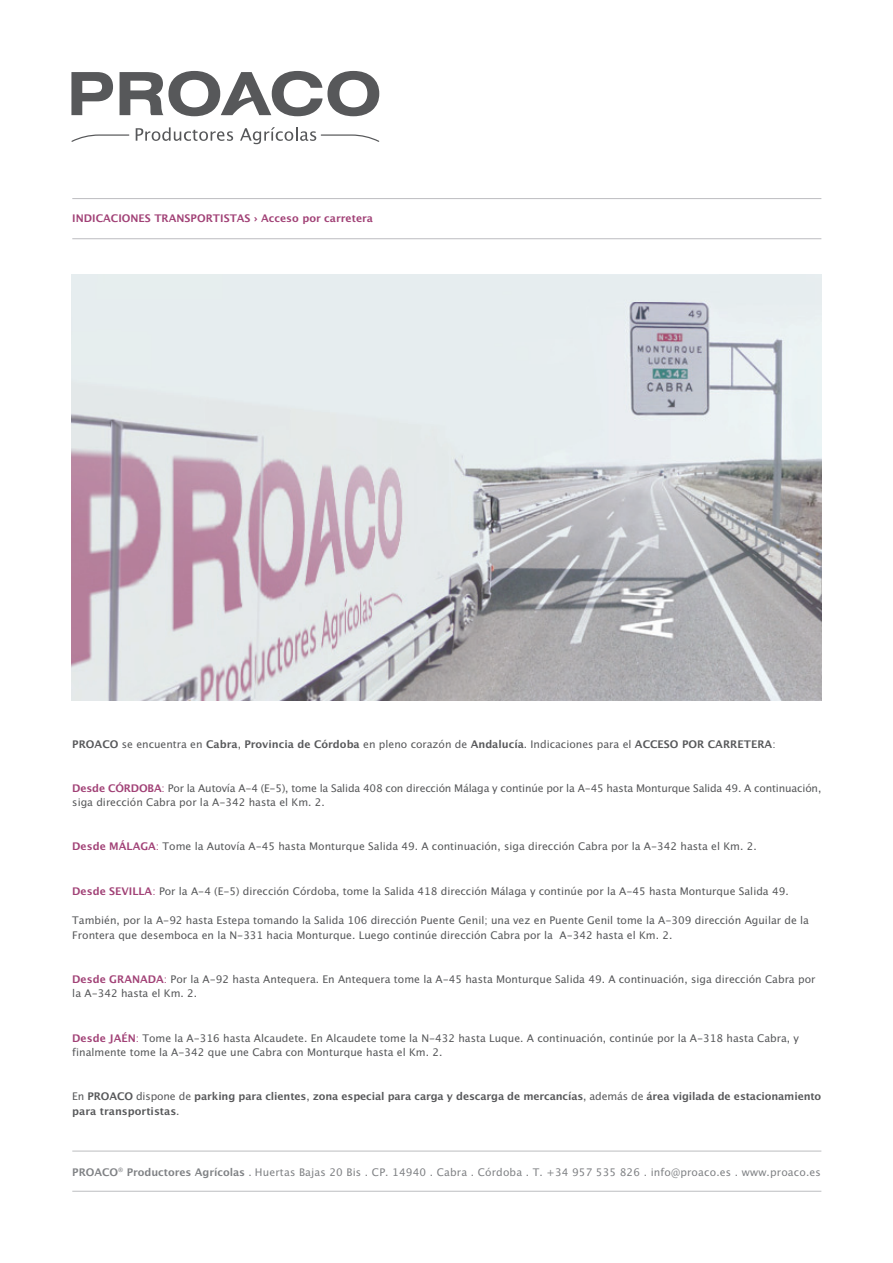
<style>
.page{position:relative;width:893px;height:1263px;background:#fff}
.page>*{position:absolute;margin:0;border:0;box-sizing:border-box;transform-origin:0 0}
.t1{font:10.5px/14.7px "Lucida Grande";color:#57585a}
.t2{font:700 10.5px/14.7px "Lucida Grande";letter-spacing:-.01em;color:#57585a}
.t3{font:10.5px "Lucida Grande";letter-spacing:.015em;color:#808285}
.t4{font:700 10.5px "Lucida Grande";color:#a14176}
.s1{font-weight:400}
.s2{font-weight:700;color:#a14176}
.s3{color:#a14176}
.s4{font-weight:700}
</style>
<div class="page">
<hr style="left:72px;top:198px;width:749px;height:1px;background:#bcbdc0">
<hr style="left:72px;top:238px;width:749px;height:1px;background:#bcbdc0">
<hr style="left:72px;top:1151px;width:749px;height:1px;background:#bcbdc0">
<hr style="left:72px;top:1191px;width:749px;height:1px;background:#bcbdc0">
<svg style="left:136px;top:127px;width:97px;height:14px"></svg>
<svg style="left:71px;top:72px;width:42px;height:43px"></svg>
<svg style="left:120px;top:71px;width:259px;height:45px"></svg>
<svg style="left:71px;top:134px;width:59px;height:8px"></svg>
<svg style="left:240px;top:127px;width:140px;height:17px"></svg>
<img style="left:71px;top:274px;width:750px;height:427px">
<p class="t4" style="left:72px;top:214px;width:302px">INDICACIONES TRANSPORTISTAS › Acceso por carretera</p>
<p class="t2" style="left:72px;top:737px;width:705px">PROACO <span class="s1">se encuentra en</span> Cabra<span class="s1">,</span> Provincia de Córdoba <span class="s1">en pleno corazón de</span> Andalucía<span class="s1">. Indicaciones para el</span> ACCESO POR CARRETERA<span class="s1">:</span></p>
<p class="t1" style="left:72px;top:781px;width:750px"><span class="s2">Desde CÓRDOBA</span><span class="s3">:</span> Por la Autovía A-4 (E-5), tome la Salida 408 con dirección Málaga y continúe por la A-45 hasta Monturque Salida 49. A continuación, siga dirección Cabra por la A-342 hasta el Km. 2.</p>
<p class="t1" style="left:72px;top:840px;width:686px"><span class="s2">Desde MÁLAGA</span><span class="s3">:</span> Tome la Autovía A-45 hasta Monturque Salida 49. A continuación, siga dirección Cabra por la A-342 hasta el Km. 2.</p>
<p class="t1" style="left:72px;top:884px;width:718px"><span class="s2">Desde SEVILLA</span><span class="s3">:</span> Por la A-4 (E-5) dirección Córdoba, tome la Salida 418 dirección Málaga y continúe por la A-45 hasta Monturque Salida 49.</p>
<p class="t1" style="left:72px;top:914px;width:738px">También, por la A-92 hasta Estepa tomando la Salida 106 dirección Puente Genil; una vez en Puente Genil tome la A-309 dirección Aguilar de la<br>Frontera que desemboca en la N-331 hacia Monturque. Luego continúe dirección Cabra por la A-342 hasta el Km. 2.</p>
<p class="t1" style="left:72px;top:972px;width:744px"><span class="s2">Desde GRANADA</span><span class="s3">:</span> Por la A-92 hasta Antequera. En Antequera tome la A-45 hasta Monturque Salida 49. A continuación, siga dirección Cabra por la A-342 hasta el Km. 2.</p>
<p class="t1" style="left:72px;top:1031px;width:728px"><span class="s2">Desde JAÉN</span><span class="s3">:</span> Tome la A-316 hasta Alcaudete. En Alcaudete tome la N-432 hasta Luque. A continuación, continúe por la A-318 hasta Cabra, y finalmente tome la A-342 que une Cabra con Monturque hasta el Km. 2.</p>
<p class="t2" style="left:72px;top:1090px;width:750px"><span class="s1">En</span> PROACO <span class="s1">dispone de</span> parking para clientes<span class="s1">,</span> zona especial para carga y descarga de mercancías<span class="s1">, además de</span> área vigilada de estacionamiento para transportistas<span class="s1">.</span></p>
<p class="t3" style="left:72px;top:1168px;width:750px"><span class="s4">PROACO</span><sup>®</sup> <span class="s4">Productores Agrícolas</span> . Huertas Bajas 20 Bis . CP. 14940 . Cabra . Córdoba . T. +34 957 535 826 . info@proaco.es . www.proaco.es</p>
</div>
